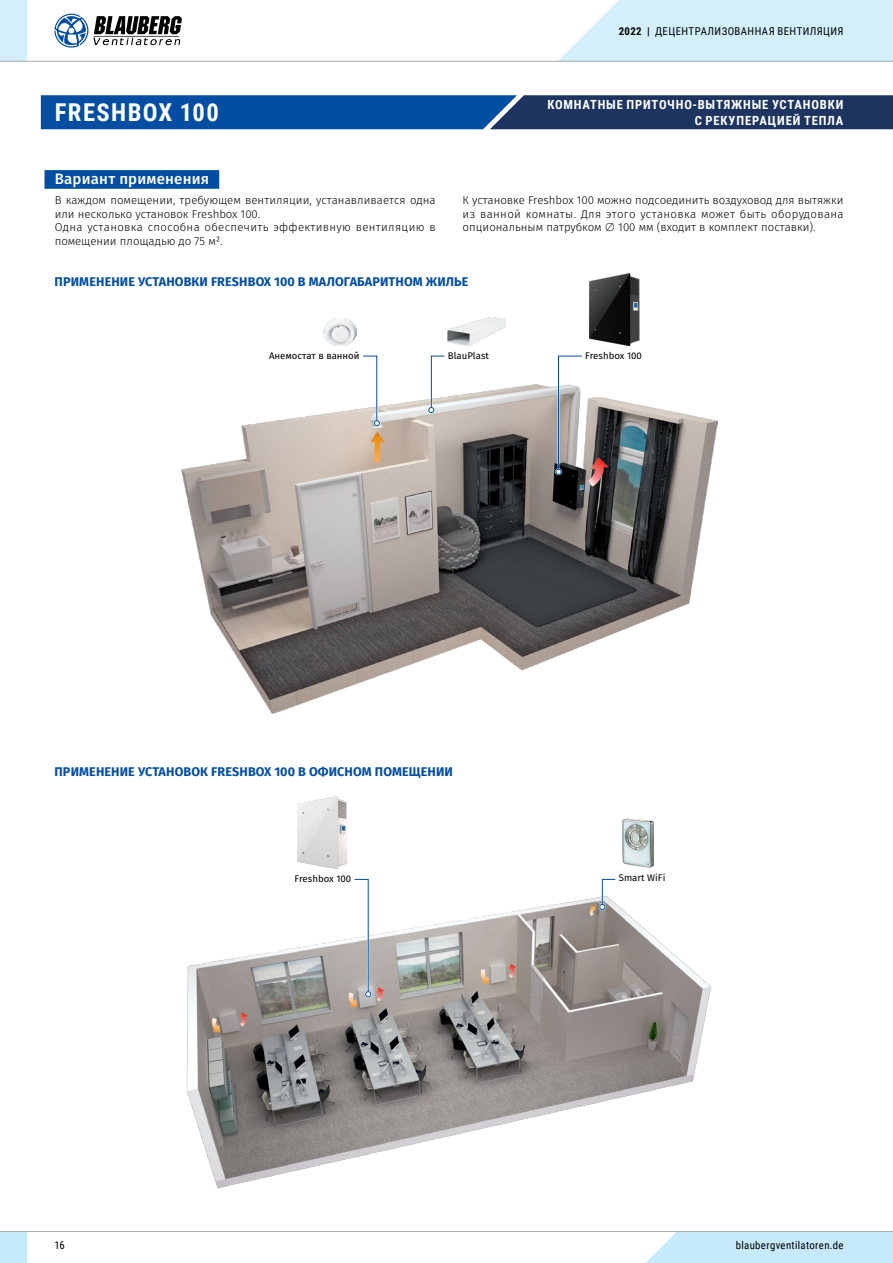
<style>
.page{position:relative;width:893px;height:1263px;background:#fff}
.page>*{position:absolute;margin:0;border:0;box-sizing:border-box;transform-origin:0 0}
.t1{font:700 24.6px "Roboto Condensed";letter-spacing:.055em;color:#fff}
.t2{font:500 15px "Fira Sans";letter-spacing:.01em;color:#fff}
.t3{font:700 12.6px "Fira Sans";letter-spacing:.01em;color:#034ea2}
.t4{font:700 12.6px "Roboto Condensed";letter-spacing:.065em;color:#fff}
.t5{font:300 11.4px/13.6px "Fira Sans";color:#000}
.t6{font:10.8px "Roboto Condensed";letter-spacing:.035em;color:#000}
.t7{font:9.6px "Fira Sans";color:#000}
.s1{font-weight:700}
</style>
<div class="page">
<div style="left:646px;top:1232px;width:247px;height:31px;background:#c6eafb"></div>
<div style="left:0;top:1231px;width:27px;height:32px;background:#c6eafb"></div>
<hr style="left:0;top:1231px;width:893px;height:1px;background:#a7a9ac">
<div style="left:0;top:0;width:27px;height:61px;background:#d3effc"></div>
<svg style="left:54px;top:14px;width:128px;height:34px"></svg>
<hr style="left:0;top:61px;width:893px;height:1px;background:#a7a9ac">
<svg style="left:558px;top:0;width:335px;height:62px;background:#d6effa"></svg>
<svg style="left:41px;top:95px;width:852px;height:34px;background:#124486"></svg>
<div style="left:45px;top:170px;width:174px;height:19px;background:#034ea2"></div>
<img style="left:181px;top:384px;width:536px;height:329px">
<img style="left:589px;top:274px;width:50px;height:72px">
<svg style="left:555px;top:355px;width:28px;height:120px"></svg>
<img style="left:323px;top:319px;width:33px;height:27px">
<div style="left:373px;top:420px;width:7px;height:7px;border:2px solid #fff;border-radius:50%"></div>
<svg style="left:361px;top:355px;width:19px;height:71px"></svg>
<img style="left:448px;top:317px;width:57px;height:29px">
<svg style="left:428px;top:355px;width:18px;height:58px"></svg>
<img style="left:186px;top:897px;width:525px;height:292px">
<img style="left:622px;top:819px;width:31px;height:48px">
<svg style="left:599px;top:878px;width:18px;height:32px"></svg>
<img style="left:297px;top:796px;width:50px;height:72px">
<div style="left:365px;top:991px;width:7px;height:7px;border:2px solid #fff;border-radius:50%"></div>
<svg style="left:353px;top:878px;width:18px;height:119px"></svg>
<p class="t6" style="left:619px;top:23px;width:226px"><span class="s1">2022 |</span> ДЕЦЕНТРАЛИЗОВАННАЯ ВЕНТИЛЯЦИЯ</p>
<p class="t4" style="left:547px;top:96px;width:298px">КОМНАТНЫЕ ПРИТОЧНО-ВЫТЯЖНЫЕ УСТАНОВКИ</p>
<h1 class="t1" style="left:55px;top:95px;width:165px">FRESHBOX 100</h1>
<p class="t4" style="left:695px;top:111px;width:150px">С РЕКУПЕРАЦИЕЙ ТЕПЛА</p>
<h2 class="t2" style="left:55px;top:168px;width:156px">Вариант применения</h2>
<p class="t5" style="left:55px;top:194px;width:382px">В каждом помещении, требующем вентиляции, устанавливается одна или несколько установок Freshbox 100.<br>Одна установка способна обеспечить эффективную вентиляцию в помещении площадью до 75 м².</p>
<p class="t3" style="left:55px;top:273px;width:415px">ПРИМЕНЕНИЕ УСТАНОВКИ FRESHBOX 100 В МАЛОГАБАРИТНОМ ЖИЛЬЕ</p>
<p class="t5" style="left:463px;top:194px;width:383px;text-align:justify">К установке Freshbox 100 можно подсоединить воздуховод для вытяжки из ванной комнаты. Для этого установка может быть оборудована опциональным патрубком ∅ 100 мм (входит в комплект поставки).</p>
<p class="t7" style="left:269px;top:349px;width:92px">Анемостат в ванной</p>
<p class="t7" style="left:448px;top:349px;width:43px">BlauPlast</p>
<p class="t7" style="left:585px;top:349px;width:58px">Freshbox 100</p>
<p class="t3" style="left:54px;top:762px;width:400px">ПРИМЕНЕНИЕ УСТАНОВОК FRESHBOX 100 В ОФИСНОМ ПОМЕЩЕНИИ</p>
<p class="t6" style="left:54px;top:1238px;width:12px">16</p>
<p class="t7" style="left:294px;top:872px;width:58px">Freshbox 100</p>
<p class="t7" style="left:619px;top:871px;width:48px">Smart WiFi</p>
<p class="t6" style="left:736px;top:1238px;width:109px">blaubergventilatoren.de</p>
</div>
